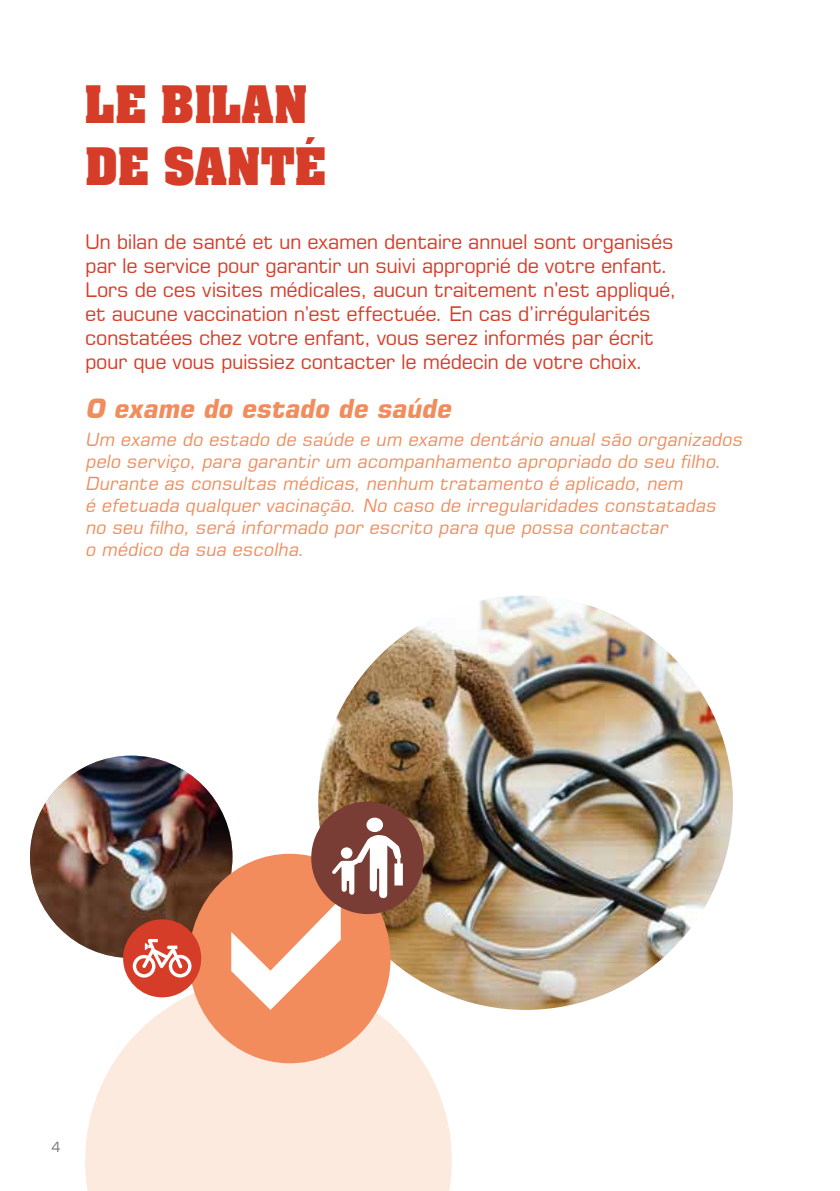
<style>
.page{position:relative;width:840px;height:1191px;background:#fff}
.page>*{position:absolute;margin:0;border:0;box-sizing:border-box;transform-origin:0 0}
.t1{font:700 44px/62px "Aachen Std";color:#d63d28}
.t2{font:italic 700 26px "Square 721 BT";color:#f28c5c}
.t3{font:20px/24px "Square 721 BT";letter-spacing:-.02em;color:#d63d28}
.t4{font:italic 18px/22px "Square 721 BT";color:#f28c5c}
.t5{font:14px "Square 721 BT";color:#7c7b7b}
</style>
<div class="page">
<img style="left:318px;top:595px;width:414px;height:415px;border-radius:207px">
<img style="left:30px;top:755px;width:202px;height:203px;border-radius:101px">
<svg style="left:85px;top:977px;width:366px;height:214px;fill:#fdeade"></svg>
<div style="left:189px;top:853px;width:201px;height:210px;background:#f28c5c;border-radius:50%"></div>
<div style="left:123px;top:919px;width:78px;height:78px;background:#d63d28;border-radius:50%"></div>
<svg style="left:133px;top:939px;width:58px;height:38px"></svg>
<div style="left:311px;top:801px;width:112px;height:113px;background:#793d35;border-radius:50%"></div>
<div style="left:366px;top:817px;width:17px;height:15px;background:#fff;border-radius:50%"></div>
<svg style="left:231px;top:835px;width:171px;height:175px"></svg>
<h1 class="t1" style="left:85px;top:74px;width:242px">LE BILAN<br>DE SANTÉ</h1>
<p class="t3" style="left:85px;top:230px;width:592px">Un bilan de santé et un examen dentaire annuel sont organisés par le service pour garantir un suivi approprié de votre enfant.<br>Lors de ces visites médicales, aucun traitement n’est appliqué, et aucune vaccination n’est effectuée. En cas d’irrégularités constatées chez votre enfant, vous serez informés par écrit pour que vous puissiez contacter le médecin de votre choix.</p>
<h2 class="t2" style="left:85px;top:393px;width:372px">O exame do estado de saúde</h2>
<p class="t4" style="left:85px;top:428px;width:662px">Um exame do estado de saúde e um exame dentário anual são organizados pelo serviço, para garantir um acompanhamento apropriado do seu filho.<br>Durante as consultas médicas, nenhum tratamento é aplicado, nem<br>é efetuada qualquer vacinação. No caso de irregularidades constatadas no seu filho, será informado por escrito para que possa contactar<br>o médico da sua escolha.</p>
<p class="t5" style="left:51px;top:1138px;width:11px">4</p>
</div>
